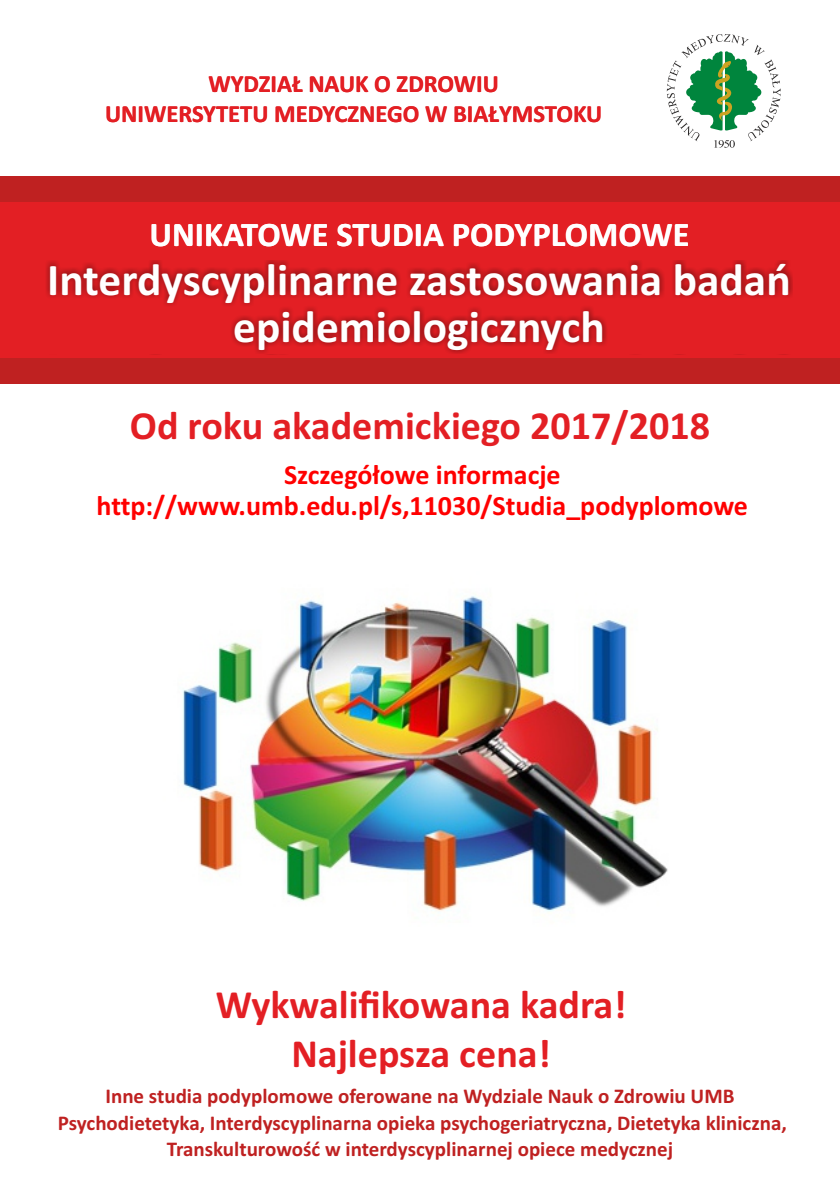
<style>
.page{position:relative;width:840px;height:1191px;background:#fff}
.page>*{position:absolute;margin:0;border:0;box-sizing:border-box;transform-origin:0 0}
.t1{font:700 45.4px/46.6px "Calibri";color:#fff;text-align:center}
.t2{font:700 40px/49px "Calibri";color:#e31f24;text-align:center}
.t3{font:700 34.6px "Calibri";color:#fff}
.t4{font:700 28px/31px "Calibri";color:#f00;text-align:center}
.t5{font:700 24.6px/30px "Calibri";color:#e31f24;text-align:center}
.t6{font:700 21px/26.8px "Calibri";color:#bf2121;text-align:center}
</style>
<div class="page">
<div style="left:0;top:176px;width:839px;height:207px;background:#bf2121"></div>
<div style="left:0;top:202px;width:839px;height:156px;background:#e31f24"></div>
<div style="left:43px;top:260px;width:748px;height:94px;background:#242121;opacity:.49"></div>
<svg style="left:666px;top:34px;width:114px;height:114px"></svg>
<img style="left:182px;top:596px;width:486px;height:315px">
<p class="t5" style="left:105px;top:71px;width:498px">WYDZIAŁ NAUK O ZDROWIU<br>UNIWERSYTETU MEDYCZNEGO W BIAŁYMSTOKU</p>
<h3 class="t3" style="left:149px;top:220px;width:541px">UNIKATOWE STUDIA PODYPLOMOWE</h3>
<h1 class="t1" style="left:47px;top:261px;width:744px">Interdyscyplinarne zastosowania badań epidemiologicznych</h1>
<h2 class="t2" style="left:130px;top:405px;width:581px">Od roku akademickiego 2017/2018</h2>
<h3 class="t4" style="left:97px;top:461px;width:652px">Szczegółowe informacje http://www.umb.edu.pl/s,11030/Studia_podyplomowe</h3>
<h2 class="t2" style="left:216px;top:983px;width:412px">Wykwalifikowana kadra!<br>Najlepsza cena!</h2>
<p class="t6" style="left:58px;top:1084px;width:730px">Inne studia podyplomowe oferowane na Wydziale Nauk o Zdrowiu UMB<br>Psychodietetyka, Interdyscyplinarna opieka psychogeriatryczna, Dietetyka kliniczna,<br>Transkulturowość w interdyscyplinarnej opiece medycznej</p>
</div>
